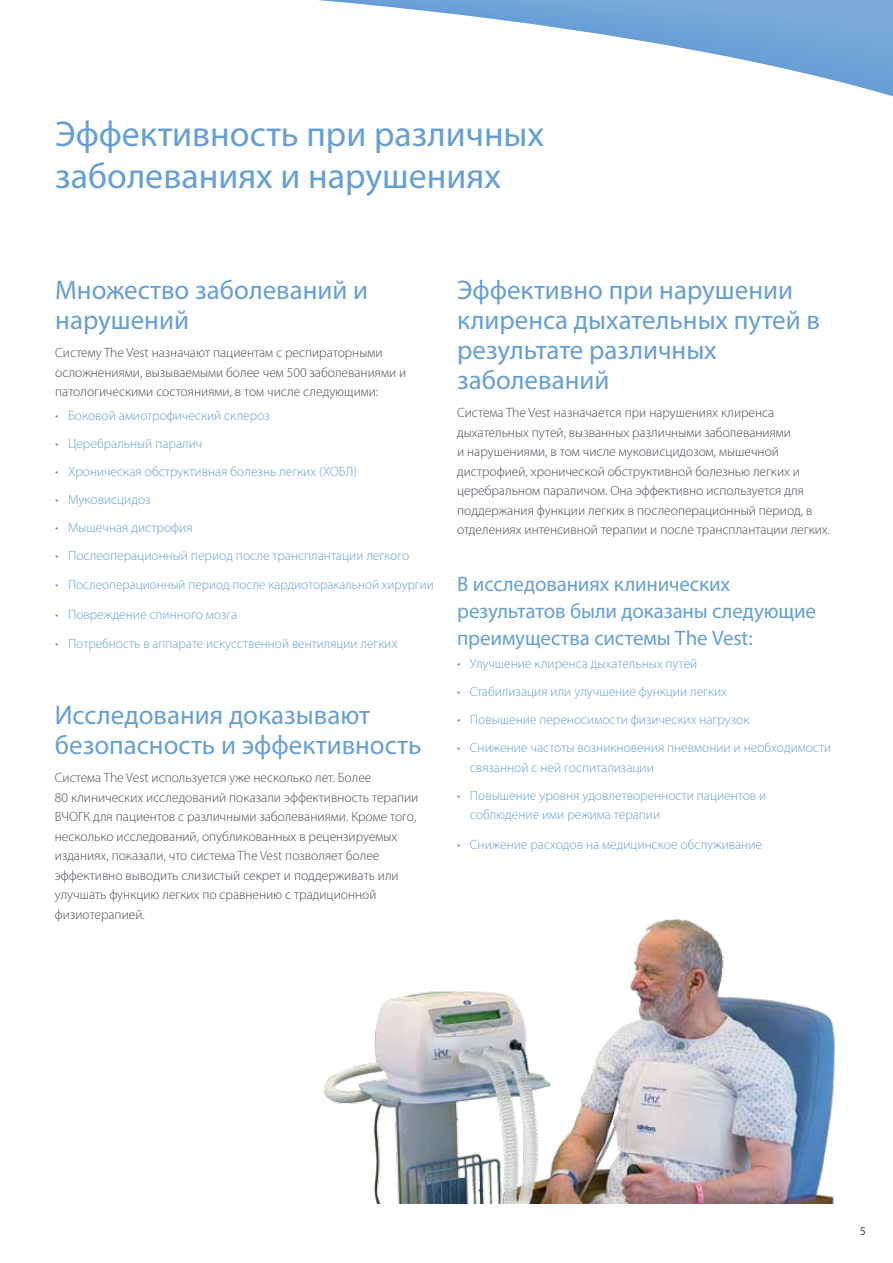
<style>
.page{position:relative;width:893px;height:1263px;background:#fff}
.page>*{position:absolute;margin:0;border:0;box-sizing:border-box;transform-origin:0 0}
.t1{font:36px/42px "Myriad Pro";color:#669fd5}
.t2{font:27px/30px "Myriad Pro";color:#669fd5}
.t3{font:21px/27px "Myriad Pro";letter-spacing:-.005em;color:#669fd5}
.t4{font:300 13.5px/19.5px "Myriad Pro";color:#474c55}
.t5{font:300 13.5px/19.5px "Myriad Pro";color:#669fd5}
.t6{font:12px "Myriad Pro";color:#474c55}
.s1{font-size:15px}
</style>
<div class="page">
<img style="left:323px;top:919px;width:513px;height:284px">
<svg style="left:795px;top:71px;width:98px;height:2px"></svg>
<svg style="left:318px;top:0;width:575px;height:71px"></svg>
<h1 class="t1" style="left:55px;top:112px;width:490px">Эффективность при различных заболеваниях и нарушениях</h1>
<h2 class="t2" style="left:55px;top:274px;width:314px">Множество заболеваний и нарушений</h2>
<p class="t4" style="left:55px;top:343px;width:352px">Систему The Vest назначают пациентам с респираторными осложнениями, вызываемыми более чем 500 заболеваниями и патологическими состояниями, в том числе следующими:</p>
<p class="t5" style="left:55px;top:406px;width:216px">• Боковой амиотрофический склероз</p>
<p class="t5" style="left:55px;top:434px;width:148px">• Церебральный паралич</p>
<p class="t5" style="left:55px;top:462px;width:303px">• Хроническая обструктивная болезнь легких (ХОБЛ)</p>
<p class="t5" style="left:55px;top:490px;width:97px">• Муковисцидоз</p>
<p class="t5" style="left:55px;top:518px;width:139px">• Мышечная дистрофия</p>
<p class="t5" style="left:55px;top:546px;width:355px">• Послеоперационный период после трансплантации легкого</p>
<p class="t5" style="left:55px;top:575px;width:380px">• Послеоперационный период после кардиоторакальной хирургии</p>
<p class="t5" style="left:55px;top:605px;width:183px">• Повреждение спинного мозга</p>
<p class="t5" style="left:55px;top:634px;width:344px">• Потребность в аппарате искусственной вентиляции легки<span class="s1">х</span></p>
<h2 class="t2" style="left:55px;top:699px;width:368px">Исследования доказывают безопасность и эффективность</h2>
<p class="t4" style="left:55px;top:768px;width:365px">Система The Vest используется уже несколько лет. Более<br>80 клинических исследований показали эффективность терапии ВЧОГК для пациентов с различными заболеваниями. Кроме того, несколько исследований, опубликованных в рецензируемых изданиях, показали, что система The Vest позволяет более эффективно выводить слизистый секрет и поддерживать или улучшать функцию легких по сравнению с традиционной физиотерапией.</p>
<h2 class="t2" style="left:457px;top:274px;width:364px">Эффективно при нарушении клиренса дыхательных путей в результате различных заболеваний</h2>
<p class="t4" style="left:457px;top:403px;width:374px">Система The Vest назначается при нарушениях клиренса дыхательных путей, вызванных различными заболеваниями<br>и нарушениями, в том числе муковисцидозом, мышечной дистрофией, хронической обструктивной болезнью легких и церебральном параличом. Она эффективно используется для поддержания функции легких в послеоперационный период, в отделениях интенсивной терапии и после трансплантации легких.</p>
<h3 class="t3" style="left:457px;top:570px;width:360px">В исследованиях клинических результатов были доказаны следующие преимущества системы The Vest:</h3>
<p class="t5" style="left:457px;top:654px;width:242px">• Улучшение клиренса дыхательных путей</p>
<p class="t5" style="left:457px;top:682px;width:271px">• Стабилизация или улучшение функции легких</p>
<p class="t5" style="left:457px;top:710px;width:294px">• Повышение переносимости физических нагрузок</p>
<p class="t5" style="left:470px;top:738px;width:363px;text-indent:-13px">• Снижение частоты возникновения пневмонии и необходимости связанной с ней госпитализации</p>
<p class="t5" style="left:470px;top:786px;width:298px;text-indent:-13px">• Повышение уровня удовлетворенности пациентов и соблюдение ими режима терапии</p>
<p class="t5" style="left:457px;top:835px;width:306px">• Снижение расходов на медицинское обслуживание</p>
<p class="t6" style="left:860px;top:1224px;width:8px">5</p>
</div>
